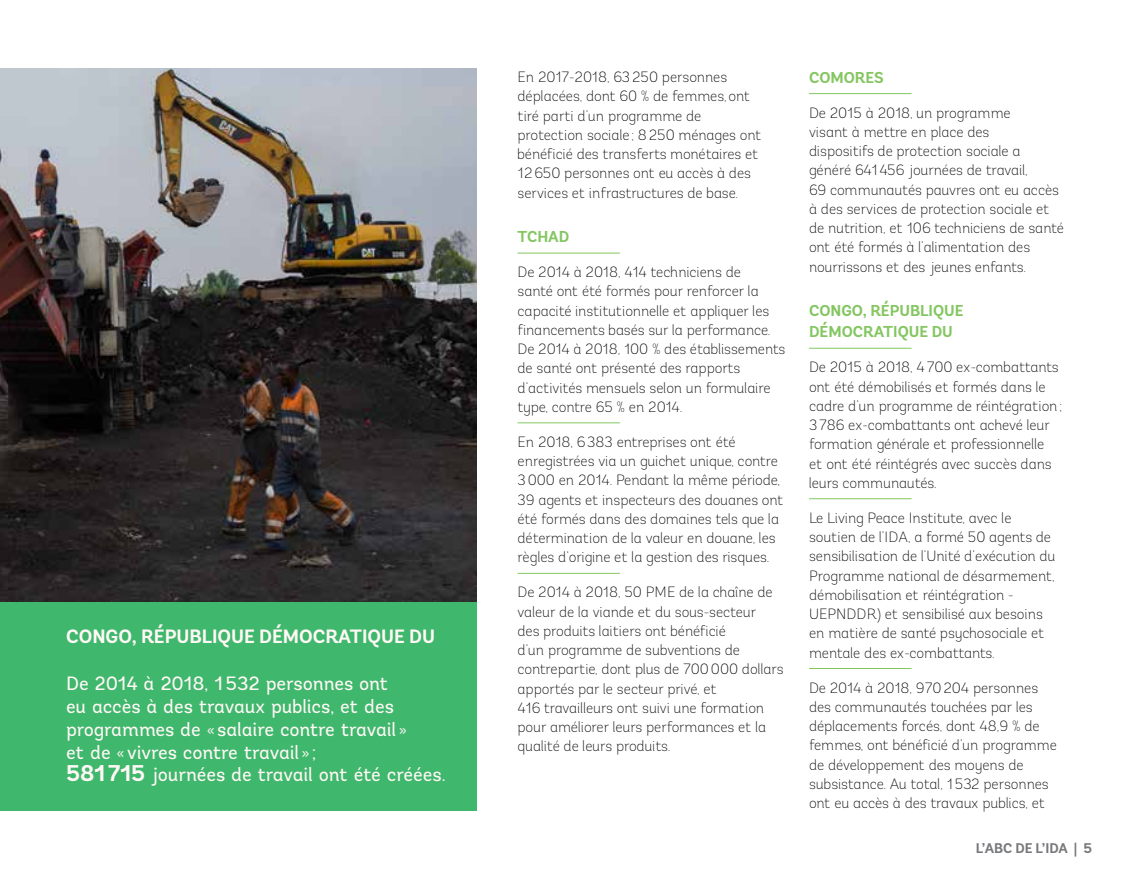
<style>
.page{position:relative;width:1134px;height:882px;background:#fff}
.page>*{position:absolute;margin:0;border:0;box-sizing:border-box;transform-origin:0 0}
.t1{font:19.25px/22.8px "Andes";letter-spacing:-.01em;color:#fff8f5}
.t2{font:700 19.25px "Andes";color:#fff8f5}
.t3{font:700 15.75px/21px "Andes";color:#84c661}
.t4{font:200 14.88px/19.2px "Andes";letter-spacing:-.005em;color:#000}
.t5{font:700 14px "Andes";color:#77787b}
.s1{font-weight:700;font-size:22.75px}
</style>
<div class="page">
<hr style="left:518px;top:253px;width:102px;height:1px;background:#84c661">
<hr style="left:518px;top:422px;width:102px;height:1px;background:#84c661">
<hr style="left:518px;top:573px;width:102px;height:1px;background:#84c661">
<hr style="left:809px;top:93px;width:103px;height:1px;background:#84c661">
<hr style="left:809px;top:348px;width:103px;height:1px;background:#84c661">
<hr style="left:809px;top:498px;width:103px;height:1px;background:#84c661">
<hr style="left:809px;top:668px;width:103px;height:1px;background:#84c661">
<div style="left:0;top:602px;width:476px;height:209px;background:#3fb76d"></div>
<img style="left:0;top:69px;width:476px;height:533px">
<p class="t2" style="left:66px;top:624px;width:370px">CONGO, RÉPUBLIQUE DÉMOCRATIQUE DU</p>
<p class="t1" style="left:66px;top:672px;width:381px">De 2014 à 2018, 1532 personnes ont<br>eu accès à des travaux publics, et des programmes de « salaire contre travail »<br>et de «vivres contre travail » ;<br><span class="s1">581715</span> journées de travail ont été créées.</p>
<p class="t4" style="left:518px;top:67px;width:246px">En 2017-2018, 63250 personnes déplacées, dont 60 % de femmes,ont tiré parti d’un programme de protection sociale ; 8250 ménages ont bénéficié des transferts monétaires et 12650 personnes ont eu accès à des services et infrastructures de base.</p>
<p class="t3" style="left:518px;top:227px;width:53px">TCHAD</p>
<p class="t4" style="left:518px;top:263px;width:269px">De 2014 à 2018, 414 techniciens de<br>santé ont été formés pour renforcer la capacité institutionnelle et appliquer les financements basés sur la performance.<br>De 2014 à 2018, 100 % des établissements de santé ont présenté des rapports d’activités mensuels selon un formulaire type, contre 65 % en 2014.</p>
<p class="t4" style="left:518px;top:432px;width:268px">En 2018, 6383 entreprises ont été enregistrées via un guichet unique, contre 3000 en 2014. Pendant la même période, 39 agents et inspecteurs des douanes ont été formés dans des domaines tels que la détermination de la valeur en douane, les règles d’origine et la gestion des risques.</p>
<p class="t4" style="left:518px;top:583px;width:268px">De 2014 à 2018, 50 PME de la chaîne de valeur de la viande et du sous-secteur<br>des produits laitiers ont bénéficié<br>d’un programme de subventions de contrepartie, dont plus de 700000 dollars apportés par le secteur privé, et<br>416 travailleurs ont suivi une formation pour améliorer leurs performances et la qualité de leurs produits.</p>
<p class="t3" style="left:809px;top:67px;width:76px">COMORES</p>
<p class="t4" style="left:809px;top:103px;width:256px">De 2015 à 2018, un programme<br>visant à mettre en place des<br>dispositifs de protection sociale a généré 641456 journées de travail,<br>69 communautés pauvres ont eu accès à des services de protection sociale et de nutrition, et 106 techniciens de santé ont été formés à l’alimentation des nourrissons et des jeunes enfants.</p>
<p class="t3" style="left:809px;top:301px;width:156px">CONGO, RÉPUBLIQUE<br>DÉMOCRATIQUE DU</p>
<p class="t4" style="left:809px;top:358px;width:254px">De 2015 à 2018, 4700 ex-combattants ont été démobilisés et formés dans le cadre d’un programme de réintégration; 3786 ex-combattants ont achevé leur formation générale et professionnelle<br>et ont été réintégrés avec succès dans leurs communautés.</p>
<p class="t4" style="left:809px;top:508px;width:248px">Le Living Peace Institute, avec le soutien de l’IDA, a formé 50 agents de sensibilisation de l’Unité d’exécution du Programme national de désarmement, démobilisation et réintégration - UEPNDDR) et sensibilisé aux besoins en matière de santé psychosociale et mentale des ex-combattants.</p>
<p class="t4" style="left:809px;top:678px;width:249px">De 2014 à 2018, 970204 personnes des communautés touchées par les déplacements forcés, dont 48,9 % de femmes, ont bénéficié d’un programme de développement des moyens de subsistance. Au total, 1532 personnes ont eu accès à des travaux publics, et</p>
<p class="t5" style="left:976px;top:840px;width:118px">L’ABC DE L’IDA | 5</p>
</div>
